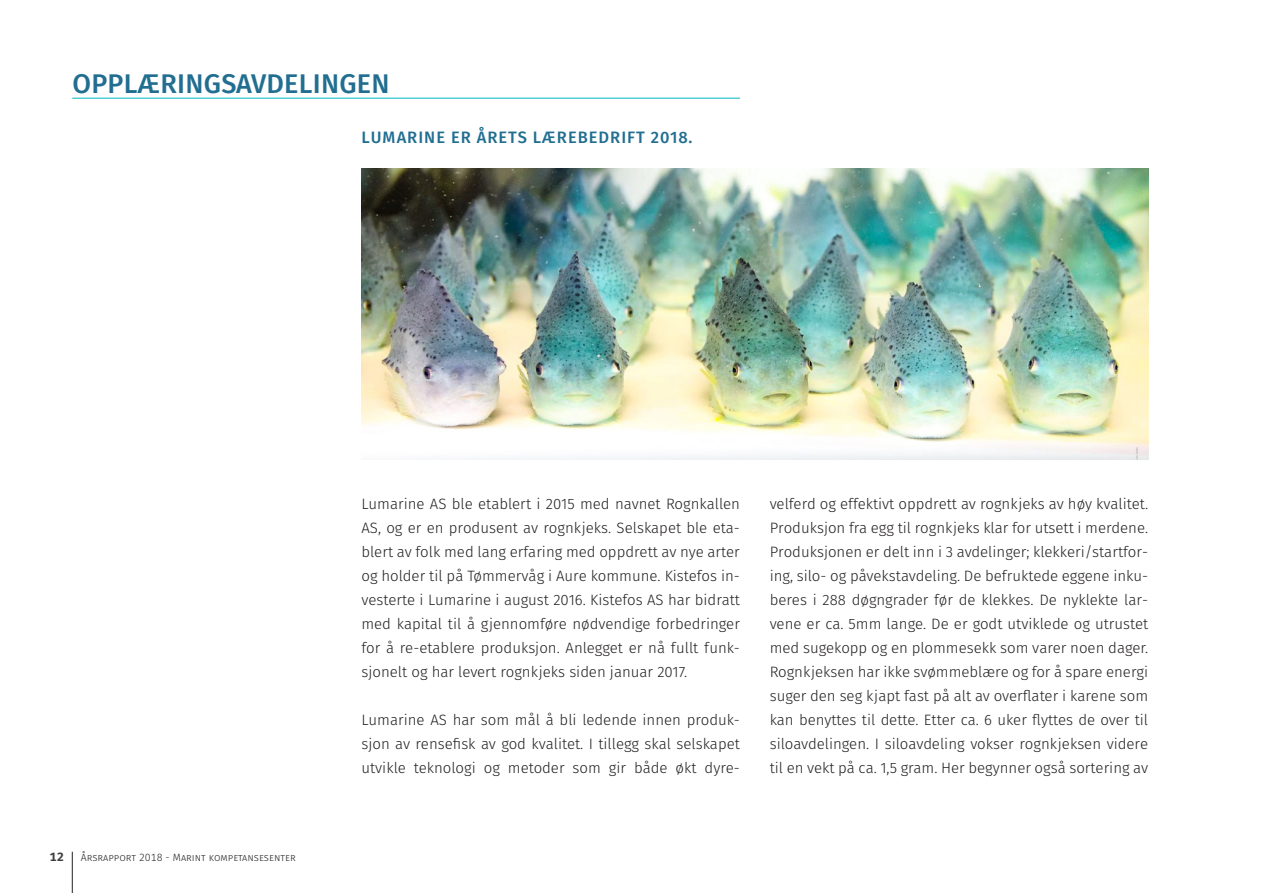
<style>
.page{position:relative;width:1263px;height:893px;background:#fff}
.page>*{position:absolute;margin:0;border:0;box-sizing:border-box;transform-origin:0 0}
.t1{font:500 27px "Fira Sans";letter-spacing:.01em;color:#216e91}
.t2{font:500 16.5px "Fira Sans";letter-spacing:.06em;color:#216e91}
.t3{font:300 15px/24px "Fira Sans";color:#231f20;text-align:justify}
.t4{font:700 12px "Fira Sans";color:#3e3e3f}
.t5{font:300 10.5px "Fira Sans";color:#231f20}
</style>
<div class="page">
<hr style="left:72px;top:852px;width:1px;height:41px;background:#231f20">
<hr style="left:72px;top:98px;width:668px;height:1px;background:#00b5be">
<img style="left:361px;top:168px;width:787px;height:291px">
<p class="t1" style="left:72px;top:64px;width:319px">OPPLÆRINGSAVDELINGEN</p>
<p class="t2" style="left:361px;top:126px;width:332px">LUMARINE ER ÅRETS LÆREBEDRIFT 2018.</p>
<p class="t4" style="left:50px;top:848px;width:16px">12</p>
<p class="t5" style="left:81px;top:850px;width:216px">Årsrapport 2018 - Marint kompetansesenter</p>
<p class="t3" style="left:361px;top:491px;width:380px">Lumarine AS ble etablert i 2015 med navnet Rognkallen AS, og er en produsent av rognkjeks. Selskapet ble eta&shy;blert av folk med lang erfaring med oppdrett av nye arter og holder til på Tømmervåg i Aure kommune. Kistefos in&shy;vesterte i Lumarine i august 2016. Kistefos AS har bidratt med kapital til å gjennomføre nødvendige forbedringer for å re-etablere produksjon. Anlegget er nå fullt funk&shy;sjonelt og har levert rognkjeks siden januar 2017.</p>
<p class="t3" style="left:361px;top:707px;width:380px">Lumarine AS har som mål å bli ledende innen produk&shy;sjon av rensefisk av god kvalitet. I tillegg skal selskapet utvikle teknologi og metoder som gir både økt dyre-</p>
<p class="t3" style="left:770px;top:491px;width:380px">velferd og effektivt oppdrett av rognkjeks av høy kvalitet.<br>Produksjon fra egg til rognkjeks klar for utsett i merdene.<br>Produksjonen er delt inn i 3 avdelinger; klekkeri/startfor&shy;ing, silo- og påvekstavdeling. De befruktede eggene inku&shy;beres i 288 døgngrader før de klekkes. De nyklekte lar&shy;vene er ca. 5mm lange. De er godt utviklede og utrustet med sugekopp og en plommesekk som varer noen dager.<br>Rognkjeksen har ikke svømmeblære og for å spare energi suger den seg kjapt fast på alt av overflater i karene som kan benyttes til dette. Etter ca. 6 uker flyttes de over til siloavdelingen. I siloavdeling vokser rognkjeksen videre til en vekt på ca. 1,5 gram. Her begynner også sortering av</p>
</div>
